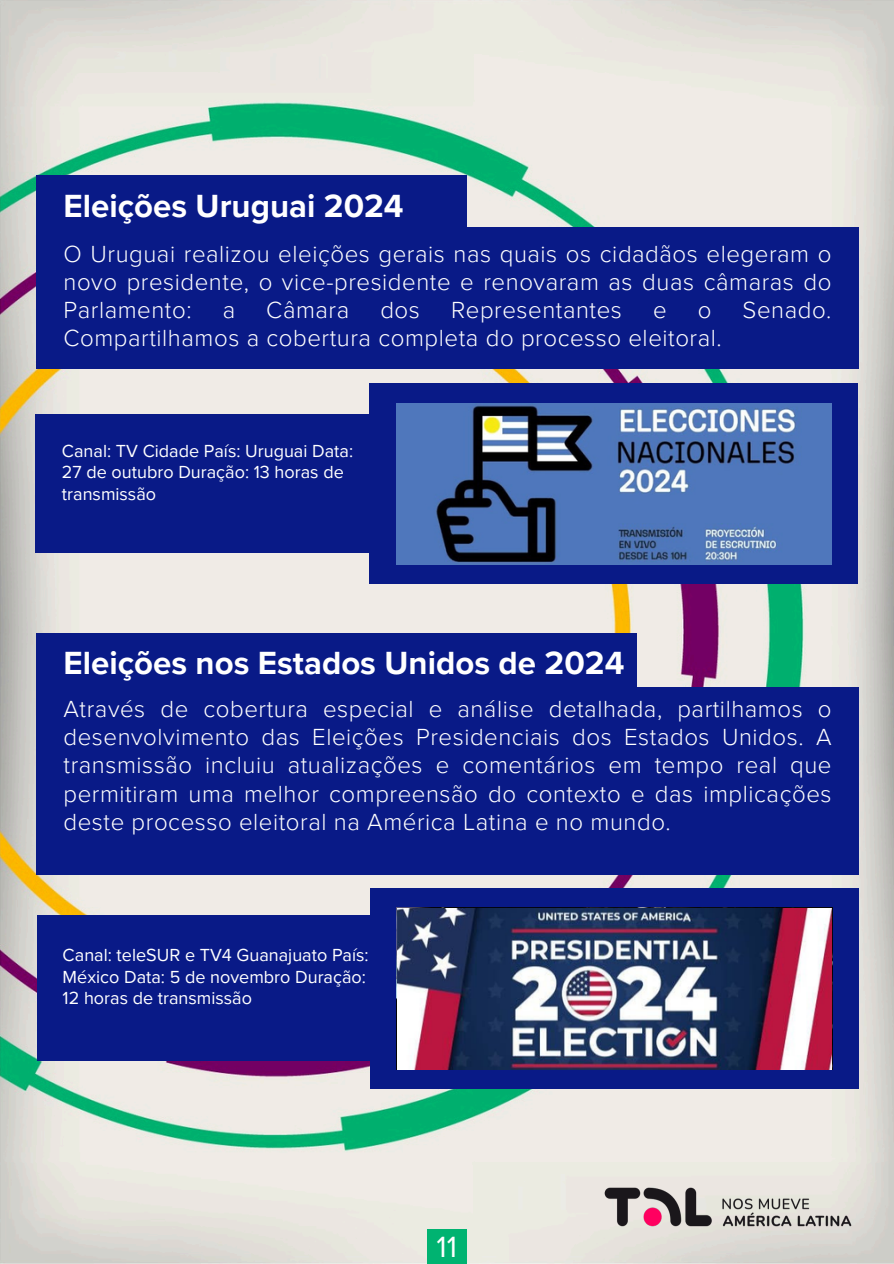
<style>
.page{position:relative;width:894px;height:1264px;background:#fff}
.page>*{position:absolute;margin:0;border:0;box-sizing:border-box;transform-origin:0 0}
.t1{font:700 33px "Proxima Nova";color:#fff}
.t2{font:30.15px "Proxima Nova";color:#fff}
.t3{font:300 24px/28.2px "Proxima Nova";letter-spacing:.025em;color:#fff;text-align:justify}
.t4{font:18px/21.3px "Proxima Nova";color:#fff}
</style>
<div class="page">
<img style="left:0;top:0;width:893px;height:1263px">
<div style="left:369px;top:383px;width:488px;height:201px;background:#091a87"></div>
<div style="left:369px;top:888px;width:489px;height:200px;background:#091a87"></div>
<div style="left:36px;top:414px;width:360px;height:139px;background:#091a87"></div>
<div style="left:37px;top:915px;width:360px;height:146px;background:#091a87"></div>
<div style="left:427px;top:1228px;width:39px;height:35px;background:#00b371"></div>
<img style="left:597px;top:1180px;width:261px;height:53px">
<div style="left:36px;top:227px;width:822px;height:142px;background:#091a87"></div>
<div style="left:36px;top:686px;width:822px;height:188px;background:#091a87"></div>
<div style="left:36px;top:175px;width:430px;height:62px;background:#091a87"></div>
<div style="left:36px;top:633px;width:601px;height:61px;background:#091a87"></div>
<img style="left:397px;top:403px;width:434px;height:161px">
<img style="left:397px;top:908px;width:434px;height:161px">
<p class="t1" style="left:63px;top:187px;width:341px">Eleições Uruguai 2024</p>
<h1 class="t3" style="left:63px;top:240px;width:769px">O Uruguai realizou eleições gerais nas quais os cidadãos elegeram o novo presidente, o vice-presidente e renovaram as duas câmaras do Parlamento:</h1>
<h1 class="t3" style="left:223px;top:296px;width:14px">a</h1>
<h1 class="t3" style="left:266px;top:296px;width:84px">Câmara</h1>
<h1 class="t3" style="left:380px;top:296px;width:41px">dos</h1>
<h1 class="t3" style="left:451px;top:296px;width:172px">Representantes</h1>
<h1 class="t3" style="left:652px;top:296px;width:15px">e</h1>
<h1 class="t3" style="left:697px;top:296px;width:15px">o</h1>
<h1 class="t3" style="left:742px;top:296px;width:90px">Senado.</h1>
<h1 class="t3" style="left:63px;top:325px;width:659px">Compartilhamos a cobertura completa do processo eleitoral.</h1>
<p class="t4" style="left:62px;top:440px;width:292px">Canal: TV Cidade País: Uruguai Data:<br>27 de outubro Duração: 13 horas de transmissão</p>
<h1 class="t1" style="left:63px;top:643px;width:562px">Eleições nos Estados Unidos de 2024</h1>
<h2 class="t3" style="left:63px;top:695px;width:769px">Através de cobertura especial e análise detalhada, partilhamos o desenvolvimento das Eleições Presidenciais dos Estados Unidos. A transmissão incluiu atualizações e comentários em tempo real que permitiram uma melhor compreensão do contexto e das implicações deste processo eleitoral na América Latina e no mundo.</h2>
<p class="t4" style="left:63px;top:944px;width:307px">Canal: teleSUR e TV4 Guanajuato País:<br>México Data: 5 de novembro Duração:<br>12 horas de transmissão</p>
<p class="t2" style="left:436px;top:1229px;width:22px">11</p>
</div>
